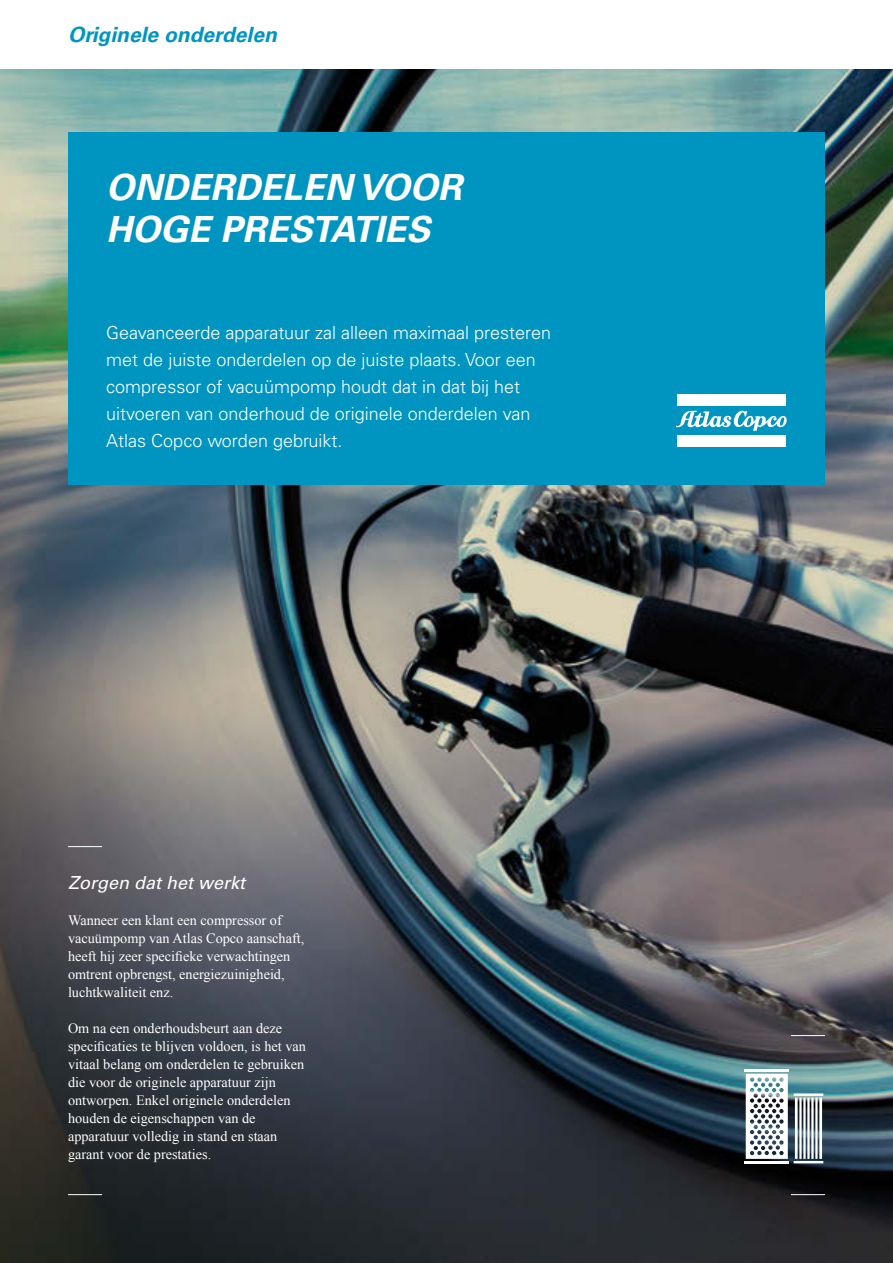
<style>
.page{position:relative;width:893px;height:1263px;background:#fff}
.page>*{position:absolute;margin:0;border:0;box-sizing:border-box;transform-origin:0 0}
.t1{font:italic 700 36px/42px "Univers LT Std";color:#fff}
.t2{font:italic 700 21px "Univers LT Std";color:#0095c1}
.t3{font:300 18px/27px "Univers LT Std";color:#fff}
.t4{font:italic 18px "Univers LT Std";color:#fff}
.t5{font:14.25px/18px "Times New Roman";color:#fff}
</style>
<div class="page">
<img style="left:0;top:69px;width:893px;height:1194px">
<div style="left:68px;top:132px;width:757px;height:353px;background:#0095c1"></div>
<div style="left:677px;top:394px;width:109px;height:11px;background:#fff"></div>
<div style="left:677px;top:435px;width:109px;height:11px;background:#fff"></div>
<svg style="left:676px;top:410px;width:111px;height:21px"></svg>
<hr style="left:68px;top:846px;width:34px;height:1px;background:#fff">
<hr style="left:68px;top:1194px;width:34px;height:1px;background:#fff">
<hr style="left:791px;top:1035px;width:34px;height:1px;background:#fff">
<hr style="left:791px;top:1194px;width:34px;height:1px;background:#fff">
<hr style="left:744px;top:1069px;width:45px;height:3px;background:#fff">
<hr style="left:815px;top:1097px;width:3px;height:62px;background:#fff">
<hr style="left:807px;top:1097px;width:3px;height:62px;background:#fff">
<hr style="left:794px;top:1161px;width:29px;height:2px;background:#fff">
<hr style="left:819px;top:1097px;width:3px;height:62px;background:#fff">
<hr style="left:811px;top:1097px;width:3px;height:62px;background:#fff">
<hr style="left:795px;top:1097px;width:3px;height:62px;background:#fff">
<hr style="left:794px;top:1093px;width:29px;height:3px;background:#fff">
<hr style="left:799px;top:1097px;width:3px;height:62px;background:#fff">
<hr style="left:803px;top:1097px;width:3px;height:62px;background:#fff">
<svg style="left:746px;top:1074px;width:42px;height:85px"></svg>
<hr style="left:744px;top:1161px;width:45px;height:2px;background:#fff">
<h2 class="t2" style="left:68px;top:22px;width:210px">Originele onderdelen</h2>
<h1 class="t1" style="left:106px;top:167px;width:357px">ONDERDELEN VOOR<br>HOGE PRESTATIES</h1>
<p class="t3" style="left:106px;top:319px;width:446px">Geavanceerde apparatuur zal alleen maximaal presteren met de juiste onderdelen op de juiste plaats. Voor een compressor of vacuümpomp houdt dat in dat bij het uitvoeren van onderhoud de originele onderdelen van Atlas Copco worden gebruikt.</p>
<p class="t4" style="left:68px;top:872px;width:179px">Zorgen dat het werkt</p>
<p class="t5" style="left:68px;top:911px;width:238px">Wanneer een klant een compressor of vacuümpomp van Atlas Copco aanschaft, heeft hij zeer specifieke verwachtingen omtrent opbrengst, energiezuinigheid, luchtkwaliteit enz.</p>
<p class="t5" style="left:68px;top:1019px;width:239px">Om na een onderhoudsbeurt aan deze specificaties te blijven voldoen, is het van vitaal belang om onderdelen te gebruiken die voor de originele apparatuur zijn ontworpen. Enkel originele onderdelen houden de eigenschappen van de apparatuur volledig in stand en staan garant voor de prestaties.</p>
</div>
